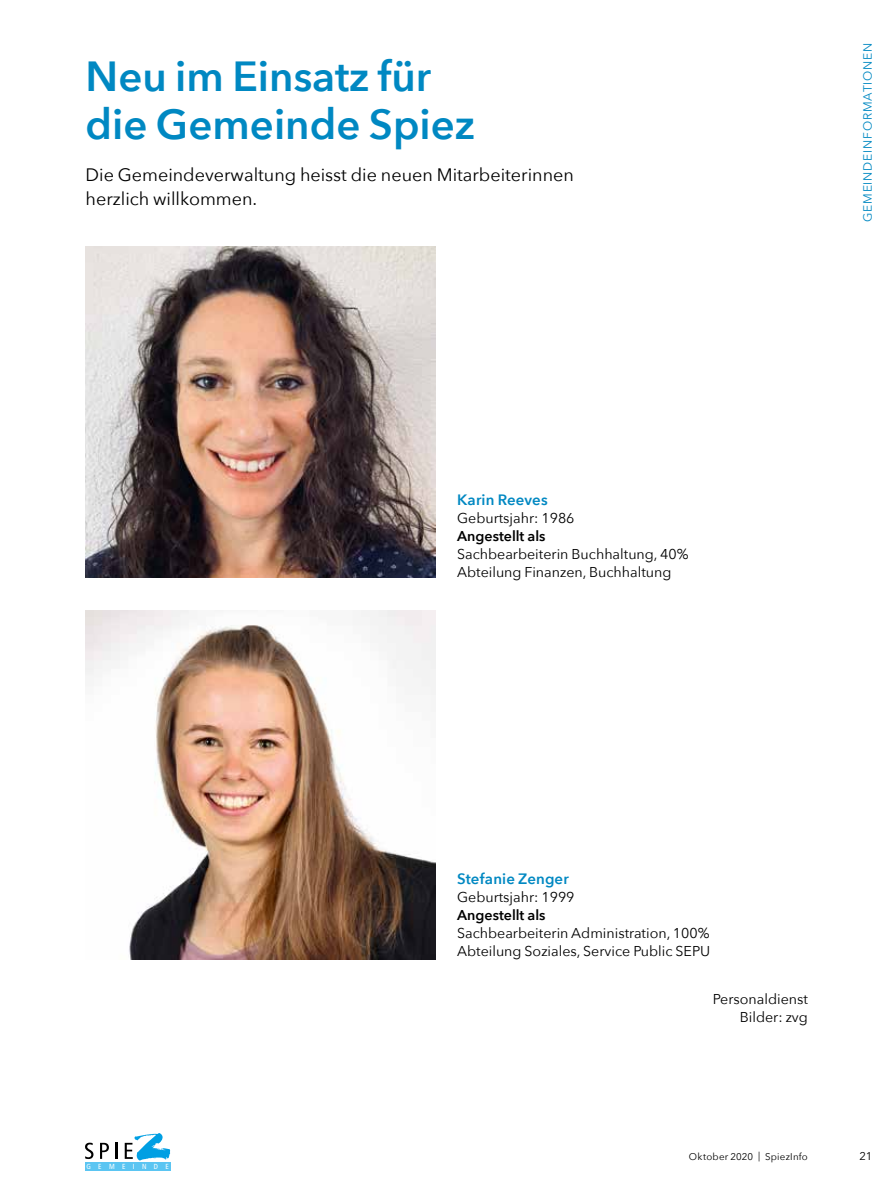
<style>
.page{position:relative;width:893px;height:1191px;background:#fff}
.page>*{position:absolute;margin:0;border:0;box-sizing:border-box;transform-origin:0 0}
.t1{font:600 42px/48px "Avenir Next";color:#0088c2}
.t2{font:18px/24px "Avenir Next";color:#000}
.t3{font:600 15px "Avenir Next";letter-spacing:.01em;color:#0088c2}
.t4{font:14.25px/18px "Avenir Next";color:#000}
.t5{font:600 14.25px "Avenir Next";color:#000}
.t6{font:12px "Avenir Next";letter-spacing:.07em;color:#0088c2}
.t7{font:11.25px "Avenir Next";color:#000}
.t8{font:9.75px "Avenir Next";letter-spacing:.02em;color:#000}
.t9{font:condensed 7.35px "Frutiger";letter-spacing:1em;color:#fff}
</style>
<div class="page">
<svg style="left:85px;top:1142px;width:8px;height:17px"></svg>
<svg style="left:100px;top:1142px;width:9px;height:16px"></svg>
<svg style="left:115px;top:1142px;width:2px;height:16px"></svg>
<div style="left:85px;top:1162px;width:85px;height:8px;background:#5bc5f2"></div>
<svg style="left:125px;top:1133px;width:45px;height:27px"></svg>
<img style="left:85px;top:247px;width:351px;height:330px">
<img style="left:85px;top:610px;width:351px;height:349px">
<h1 class="t1" style="left:86px;top:51px;width:391px">Neu im Einsatz für die Gemeinde Spiez</h1>
<p class="t2" style="left:86px;top:162px;width:490px">Die Gemeindeverwaltung heisst die neuen Mitarbeiterinnen herzlich willkommen.</p>
<p class="t3" style="left:457px;top:487px;width:92px">Karin Reeves</p>
<p class="t4" style="left:457px;top:509px;width:119px">Geburtsjahr: 1986</p>
<p class="t5" style="left:457px;top:524px;width:90px">Angestellt als</p>
<p class="t4" style="left:457px;top:545px;width:233px">Sachbearbeiterin Buchhaltung, 40%<br>Abteilung Finanzen, Buchhaltung</p>
<p class="t6" style="left:857px;top:222px;width:181px;rotate:-90deg">GEMEINDEINFORMATIONEN</p>
<p class="t3" style="left:457px;top:866px;width:113px">Stefanie Zenger</p>
<p class="t4" style="left:457px;top:887px;width:119px">Geburtsjahr: 1999</p>
<p class="t5" style="left:457px;top:903px;width:90px">Angestellt als</p>
<p class="t4" style="left:457px;top:923px;width:255px">Sachbearbeiterin Administration, 100%<br>Abteilung Soziales, Service Public SEPU</p>
<p class="t4" style="left:713px;top:989px;width:96px;text-align:right">Personaldienst<br>Bilder: zvg</p>
<p class="t9" style="left:86px;top:1162px;width:84px">GEMEINDE</p>
<p class="t8" style="left:689px;top:1148px;width:120px">Oktober 2020 | SpiezInfo</p>
<p class="t7" style="left:859px;top:1147px;width:14px">21</p>
</div>
